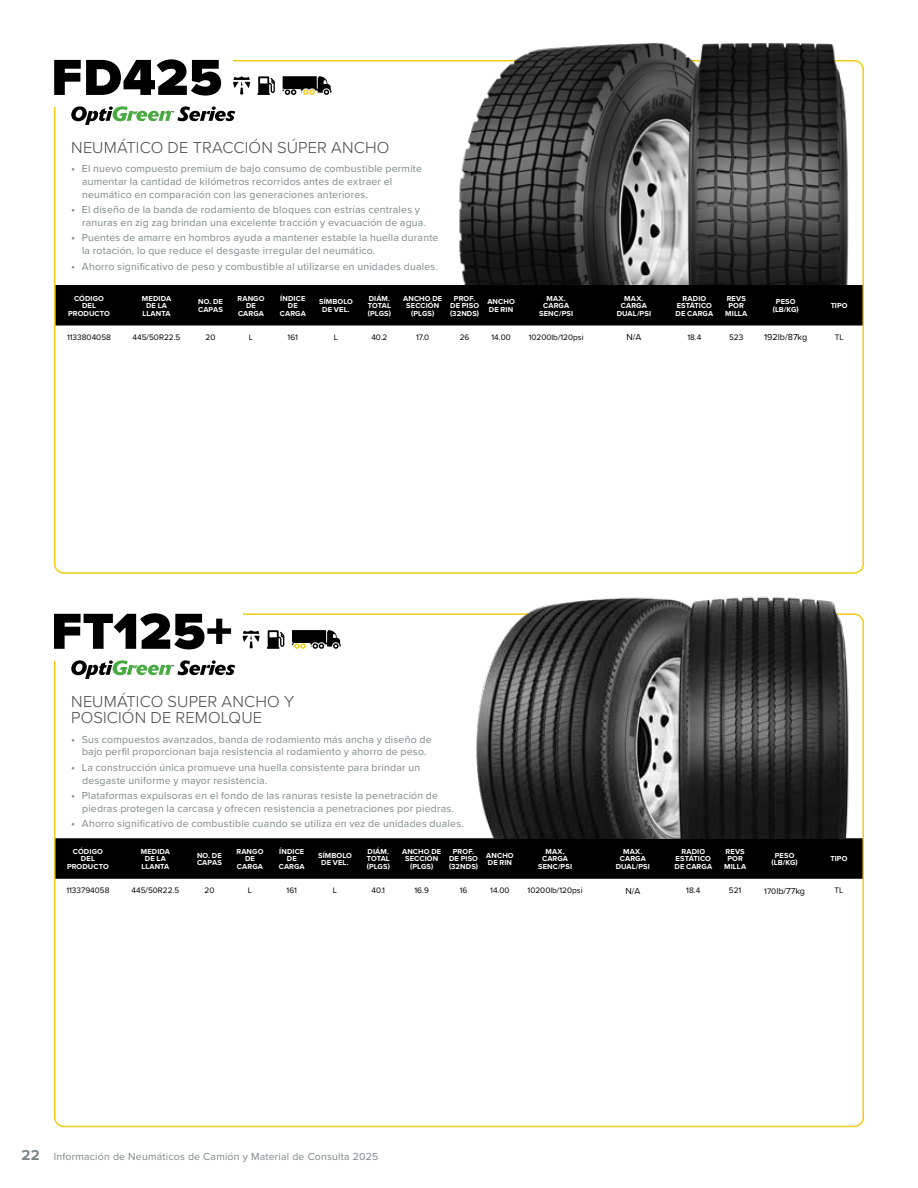
<style>
.page{position:relative;width:918px;height:1188px;background:#fff}
.page>*{position:absolute;margin:0;border:0;box-sizing:border-box;transform-origin:0 0}
.t1{font:900 52.5px "Proxima Nova";letter-spacing:.01em;color:#000}
.t2{font:300 16.5px/16.5px "Proxima Nova";letter-spacing:.01em;color:#48484a}
.t3{font:10.5px/12.8px "Proxima Nova";letter-spacing:.02em;color:#7b8689}
.t4{font:9px "Proxima Nova";color:#000}
.t5{font:8.25px "Proxima Nova";color:#000}
.t6{font:700 7.5px/7.5px "Proxima Nova";letter-spacing:.015em;color:#fff;text-align:center}
.s1{font-size:11.25px}
.s2{font-size:8.25px}
.s3{font-weight:700;font-size:15px}
</style>
<div class="page">
<div style="left:57px;top:285px;width:804px;height:41px;background:#000"></div>
<div style="left:57px;top:838px;width:804px;height:41px;background:#000"></div>
<img style="left:456px;top:43px;width:396px;height:242px">
<img style="left:448px;top:597px;width:409px;height:241px">
<svg style="left:243px;top:630px;width:17px;height:19px"></svg>
<svg style="left:292px;top:630px;width:49px;height:19px"></svg>
<svg style="left:267px;top:630px;width:17px;height:19px"></svg>
<svg style="left:258px;top:76px;width:17px;height:19px"></svg>
<svg style="left:233px;top:76px;width:17px;height:19px"></svg>
<svg style="left:283px;top:76px;width:48px;height:19px"></svg>
<svg style="left:71px;top:660px;width:164px;height:19px"></svg>
<svg style="left:71px;top:106px;width:164px;height:19px"></svg>
<h1 class="t1" style="left:51px;top:38px;width:172px">FD425</h1>
<h2 class="t2" style="left:71px;top:138px;width:320px">NEUMÁTICO DE TRACCIÓN SÚPER ANCHO</h2>
<p class="t3" style="left:82px;top:162px;width:341px;text-indent:-11px"><span class="s1">•</span> El nuevo compuesto premium de bajo consumo de combustible permite aumentar la cantidad de kilómetros recorridos antes de extraer el neumático en comparación con las generaciones anteriores.</p>
<p class="t3" style="left:82px;top:203px;width:346px;text-indent:-11px"><span class="s1">•</span> El diseño de la banda de rodamiento de bloques con estrías centrales y ranuras en zig zag brindan una excelente tracción y evacuación de agua.</p>
<p class="t3" style="left:82px;top:231px;width:358px;text-indent:-11px"><span class="s1">•</span> Puentes de amarre en hombros ayuda a mantener estable la huella durante la rotación, lo que reduce el desgaste irregular del neumático.</p>
<p class="t3" style="left:71px;top:259px;width:368px"><span class="s1">•</span> Ahorro significativo de peso y combustible al utilizarse en unidades duales.</p>
<p class="t6" style="left:68px;top:294px;width:43px">CÓDIGO<br>DEL<br>PRODUCTO</p>
<p class="t6" style="left:142px;top:294px;width:31px">MEDIDA<br>DE LA<br>LLANTA</p>
<p class="t6" style="left:198px;top:298px;width:26px;text-align:left">NO. DE<br>CAPAS</p>
<p class="t6" style="left:237px;top:294px;width:29px">RANGO<br>DE<br>CARGA</p>
<p class="t6" style="left:280px;top:294px;width:27px">ÍNDICE<br>DE<br>CARGA</p>
<p class="t6" style="left:319px;top:298px;width:35px">SÍMBOLO<br>DE VEL.</p>
<p class="t6" style="left:368px;top:294px;width:25px;text-align:justify">DIÁM.<br>TOTAL (PLGS)</p>
<p class="t6" style="left:403px;top:294px;width:41px">ANCHO DE<br>SECCIÓN (PLGS)</p>
<p class="t6" style="left:450px;top:294px;width:31px">PROF.<br>DE PISO (32NDS)</p>
<p class="t6" style="left:487px;top:298px;width:29px;text-align:left">ANCHO<br>DE RIN</p>
<p class="t6" style="left:539px;top:294px;width:36px">MAX.<br>CARGA<br>SENC/PSI</p>
<p class="t6" style="left:617px;top:294px;width:36px">MAX.<br>CARGA<br>DUAL/PSI</p>
<p class="t6" style="left:676px;top:294px;width:39px">RADIO<br>ESTÁTICO<br>DE CARGA</p>
<p class="t6" style="left:725px;top:294px;width:23px">REVS<br>POR<br>MILLA</p>
<p class="t6" style="left:773px;top:298px;width:28px">PESO (LB/KG)</p>
<p class="t6" style="left:831px;top:302px;width:18px">TIPO</p>
<p class="t5" style="left:67px;top:331px;width:45px">1133804058</p>
<p class="t5" style="left:133px;top:331px;width:49px">445/50R22.5</p>
<p class="t5" style="left:206px;top:331px;width:11px">20</p>
<p class="t5" style="left:249px;top:331px;width:6px">L</p>
<p class="t5" style="left:288px;top:331px;width:12px">161</p>
<p class="t5" style="left:334px;top:331px;width:6px">L</p>
<p class="t5" style="left:371px;top:331px;width:18px">40.2</p>
<p class="t5" style="left:416px;top:331px;width:15px">17.0</p>
<p class="t5" style="left:460px;top:331px;width:11px">26</p>
<p class="t5" style="left:491px;top:331px;width:21px">14.00</p>
<p class="t5" style="left:529px;top:331px;width:56px">10200lb/120psi</p>
<p class="t4" style="left:626px;top:331px;width:16px">N/A</p>
<p class="t5" style="left:687px;top:331px;width:16px">18.4</p>
<p class="t5" style="left:729px;top:331px;width:16px">523</p>
<p class="t4" style="left:764px;top:331px;width:44px">192lb/87kg</p>
<p class="t5" style="left:835px;top:331px;width:10px">TL</p>
<h1 class="t1" style="left:51px;top:592px;width:183px">FT125+</h1>
<h2 class="t2" style="left:71px;top:692px;width:225px">NEUMÁTICO SUPER ANCHO Y<br>POSICIÓN DE REMOLQUE</h2>
<p class="t3" style="left:71px;top:732px;width:362px;text-align:center"><span class="s1">•</span> Sus compuestos avanzados, banda de rodamiento más ancha y diseño de bajo perfil proporcionan baja resistencia al rodamiento y ahorro de peso.</p>
<p class="t3" style="left:82px;top:760px;width:340px;text-indent:-11px"><span class="s1">•</span> La construcción única promueve una huella consistente para brindar un desgaste uniforme y mayor resistencia.</p>
<p class="t3" style="left:82px;top:789px;width:374px;text-indent:-11px"><span class="s1">•</span> Plataformas expulsoras en el fondo de las ranuras resiste la penetración de piedras protegen la carcasa y ofrecen resistencia a penetraciones por piedras.</p>
<p class="t3" style="left:71px;top:817px;width:394px"><span class="s1">•</span> Ahorro significativo de combustible cuando se utiliza en vez de unidades duales.</p>
<p class="t6" style="left:67px;top:848px;width:43px">CÓDIGO<br>DEL<br>PRODUCTO</p>
<p class="t6" style="left:141px;top:848px;width:31px">MEDIDA<br>DE LA<br>LLANTA</p>
<p class="t6" style="left:197px;top:851px;width:26px;text-align:left">NO. DE<br>CAPAS</p>
<p class="t6" style="left:236px;top:848px;width:29px">RANGO<br>DE<br>CARGA</p>
<p class="t6" style="left:279px;top:848px;width:27px">ÍNDICE<br>DE<br>CARGA</p>
<p class="t6" style="left:318px;top:851px;width:35px">SÍMBOLO<br>DE VEL.</p>
<p class="t6" style="left:367px;top:848px;width:25px;text-align:justify">DIÁM.<br>TOTAL (PLGS)</p>
<p class="t6" style="left:402px;top:848px;width:41px">ANCHO DE<br>SECCIÓN (PLGS)</p>
<p class="t6" style="left:449px;top:848px;width:31px">PROF.<br>DE PISO (32NDS)</p>
<p class="t6" style="left:486px;top:851px;width:29px;text-align:left">ANCHO<br>DE RIN</p>
<p class="t6" style="left:538px;top:848px;width:36px">MAX.<br>CARGA<br>SENC/PSI</p>
<p class="t6" style="left:616px;top:848px;width:36px">MAX.<br>CARGA<br>DUAL/PSI</p>
<p class="t6" style="left:675px;top:848px;width:39px">RADIO<br>ESTÁTICO<br>DE CARGA</p>
<p class="t6" style="left:724px;top:848px;width:23px">REVS<br>POR<br>MILLA</p>
<p class="t6" style="left:772px;top:851px;width:28px">PESO (LB/KG)</p>
<p class="t6" style="left:831px;top:855px;width:18px">TIPO</p>
<p class="t5" style="left:66px;top:884px;width:45px">1133794058</p>
<p class="t5" style="left:131px;top:884px;width:49px">445/50R22.5</p>
<p class="t5" style="left:204px;top:884px;width:11px">20</p>
<p class="t5" style="left:248px;top:884px;width:6px">L</p>
<p class="t5" style="left:287px;top:884px;width:12px">161</p>
<p class="t5" style="left:333px;top:884px;width:6px">L</p>
<p class="t5" style="left:372px;top:884px;width:15px">40.1</p>
<p class="t5" style="left:414px;top:884px;width:16px">16.9</p>
<p class="t5" style="left:460px;top:884px;width:9px">16</p>
<p class="t5" style="left:490px;top:884px;width:21px">14.00</p>
<p class="t5" style="left:528px;top:884px;width:56px">10200lb/120psi</p>
<p class="t4" style="left:625px;top:884px;width:16px">N/A</p>
<p class="t5" style="left:686px;top:884px;width:16px">18.4</p>
<p class="t5" style="left:729px;top:884px;width:14px">521</p>
<p class="t4" style="left:764px;top:884px;width:42px"><span class="s2">170</span>lb/77kg</p>
<p class="t5" style="left:835px;top:884px;width:10px">TL</p>
<p class="t3" style="left:21px;top:1149px;width:358px"><span class="s3">22</span> Información de Neumáticos de Camión y Material de Consulta 2025</p>
</div>
